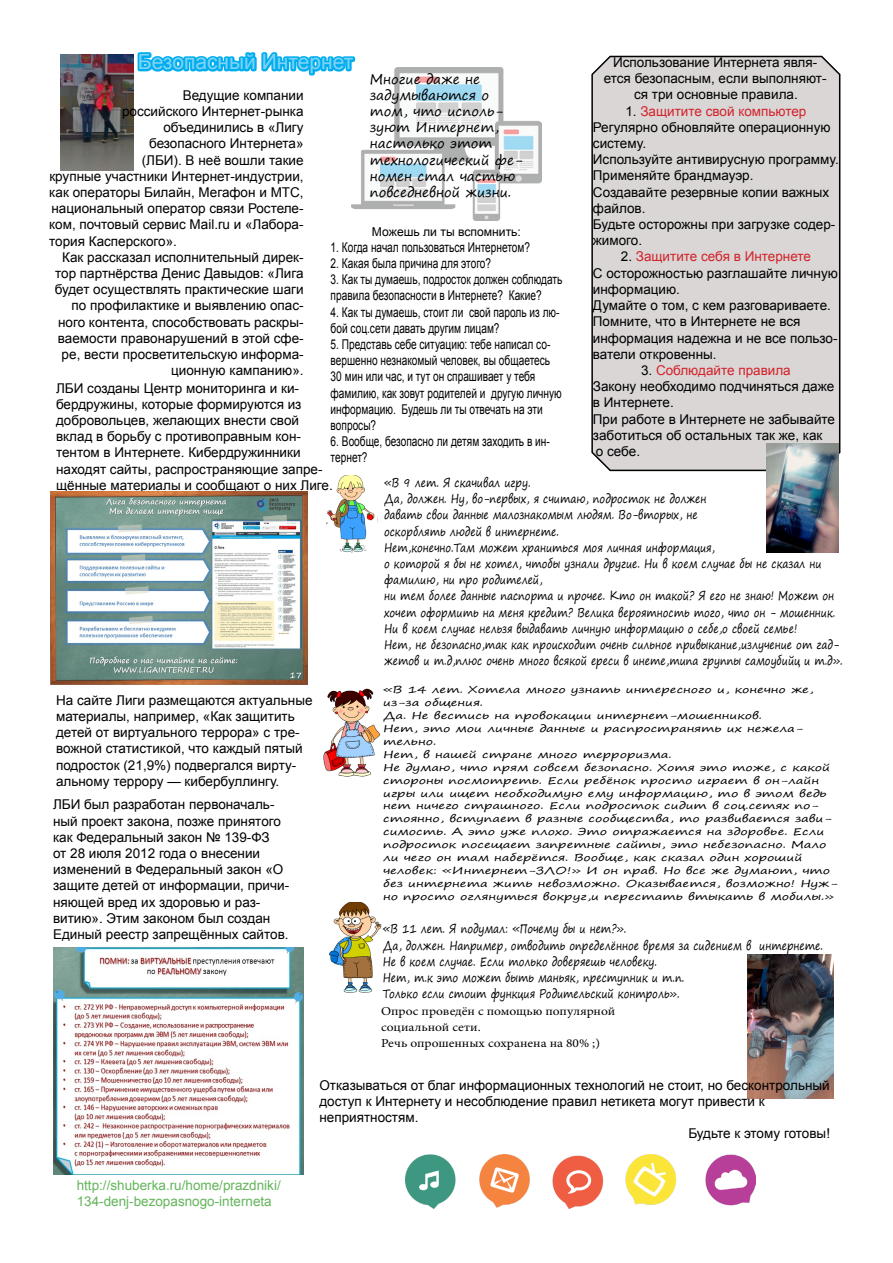
<style>
.page{position:relative;width:893px;height:1263px;background:#fff}
.page>*{position:absolute;margin:0;border:0;box-sizing:border-box;transform-origin:0 0}
.t1{font:21px "Arial";color:#7ed3f7}
.t2{font:13.5px/16.2px "Arial";color:#000}
.t3{font:13.5px/16.2px "Arial";color:#000;scale:.75 1}
.t4{font:13.5px/16.2px "Segoe Print";color:#000}
.t5{font:13.5px/16.2px "Arial";color:#64b55b}
.t6{font:12.15px/16.2px "Segoe Print";color:#000;scale:.83 1}
.t7{font:12.15px/16.2px "Minion Pro";color:#000;scale:1.11 1}
.t8{font:12.15px "Arial";color:#000}
.t9{font:9.75px/12.9px "Segoe Print";color:#000;scale:1.34 1}
.s1{color:#d2232a}
</style>
<div class="page">
<img style="left:326px;top:475px;width:52px;height:78px">
<img style="left:329px;top:902px;width:52px;height:91px">
<img style="left:60px;top:54px;width:73px;height:117px">
<img style="left:747px;top:954px;width:86px;height:144px">
<svg style="left:591px;top:55px;width:250px;height:417px"></svg>
<img style="left:767px;top:444px;width:72px;height:109px">
<img style="left:323px;top:688px;width:58px;height:88px">
<img style="left:351px;top:67px;width:190px;height:154px">
<svg style="left:137px;top:52px;width:220px;height:29px"></svg>
<img style="left:50px;top:492px;width:258px;height:193px">
<img style="left:54px;top:948px;width:249px;height:226px">
<img style="left:405px;top:1154px;width:351px;height:55px">
<h1 class="t1" style="left:138px;top:47px;width:217px">Безопасный Интернет</h1>
<p class="t2" style="left:183px;top:87px;width:122px">Ведущие компании</p>
<p class="t2" style="left:122px;top:103px;width:183px">российского Интернет-рынка</p>
<p class="t2" style="left:163px;top:119px;width:142px">объединились в «Лигу</p>
<p class="t2" style="left:149px;top:136px;width:156px">безопасного Интернета»</p>
<p class="t2" style="left:142px;top:152px;width:163px">(ЛБИ). В неё вошли такие</p>
<p class="t2" style="left:49px;top:168px;width:256px">крупные участники Интернет-индустрии,</p>
<p class="t2" style="left:49px;top:184px;width:256px">как операторы Билайн, Мегафон и МТС,</p>
<p class="t2" style="left:52px;top:200px;width:254px">национальный оператор связи Ростеле-</p>
<p class="t2" style="left:49px;top:217px;width:256px">ком, почтовый сервис Mail.ru и «Лабора-</p>
<p class="t2" style="left:49px;top:233px;width:129px">тория Касперского».</p>
<p class="t2" style="left:62px;top:249px;width:243px">Как рассказал исполнительный дирек-</p>
<p class="t2" style="left:55px;top:265px;width:250px">тор партнёрства Денис Давыдов: «Лига</p>
<p class="t2" style="left:55px;top:281px;width:250px">будет осуществлять практические шаги</p>
<p class="t2" style="left:71px;top:298px;width:234px">по профилактике и выявлению опас-</p>
<p class="t2" style="left:58px;top:314px;width:247px">ного контента, способствовать раскры-</p>
<p class="t2" style="left:58px;top:330px;width:247px">ваемости правонарушений в этой сфе-</p>
<p class="t2" style="left:62px;top:346px;width:243px">ре, вести просветительскую информа-</p>
<p class="t2" style="left:171px;top:362px;width:134px">ционную кампанию».</p>
<p class="t2" style="left:56px;top:380px;width:244px">ЛБИ созданы Центр мониторинга и ки-</p>
<p class="t2" style="left:56px;top:396px;width:247px">бердружины, которые формируются из</p>
<p class="t2" style="left:56px;top:412px;width:244px">добровольцев, желающих внести свой</p>
<p class="t2" style="left:56px;top:428px;width:246px">вклад в борьбу с противоправным кон-</p>
<p class="t2" style="left:56px;top:444px;width:246px">тентом в Интернете. Кибердружинники</p>
<p class="t2" style="left:56px;top:461px;width:268px">находят сайты, распространяющие запре-</p>
<p class="t2" style="left:56px;top:477px;width:278px">щённые материалы и сообщают о них Лиге.</p>
<p class="t2" style="left:604px;top:54px;width:224px;text-align:center">Использование Интернета явля&shy;ется безопасным, если выполняют&shy;ся три основные правила.</p>
<p class="t2" style="left:593px;top:103px;width:247px;text-indent:33px">1. <span class="s1">Защитите свой компьютер<br></span>Регулярно обновляйте операционную систему.<br>Используйте антивирусную программу.<br>Применяйте брандмауэр.<br>Создавайте резервные копии важных файлов.<br>Будьте осторожны при загрузке содер&shy;жимого.</p>
<p class="t2" style="left:593px;top:249px;width:247px;text-indent:28px">2. <span class="s1">Защитите себя в Интернете<br></span>С осторожностью разглашайте личную информацию.<br>Думайте о том, с кем разговариваете.<br>Помните, что в Интернете не вся информация надежна и не все пользо&shy;ватели откровенны.</p>
<p class="t2" style="left:593px;top:362px;width:244px;text-indent:48px">3. <span class="s1">Соблюдайте правила<br></span>Закону необходимо подчиняться даже в Интернете.<br>При работе в Интернете не забывайте заботиться об остальных так же, как<br>о себе.</p>
<p class="t4" style="left:370px;top:70px;width:155px">Многие даже не задумываются о том, что исполь&shy;зуют Интернет, настолько этот технологический фе&shy;номен стал частью повседневной жизни.</p>
<p class="t8" style="left:372px;top:223px;width:151px">Можешь ли ты вспомнить:</p>
<p class="t3" style="left:331px;top:239px;width:267px">1. Когда начал пользоваться Интернетом?</p>
<p class="t3" style="left:331px;top:255px;width:215px">2. Какая была причина для этого?</p>
<p class="t3" style="left:331px;top:271px;width:310px">3. Как ты думаешь, подросток должен соблюдать правила безопасности в Интернете? Какие?</p>
<p class="t3" style="left:331px;top:304px;width:307px">4. Как ты думаешь, стоит ли свой пароль из лю&shy;бой соц.сети давать другим лицам?</p>
<p class="t3" style="left:331px;top:336px;width:310px">5. Представь себе ситуацию: тебе написал со&shy;вершенно незнакомый человек, вы общаетесь 30 мин или час, и тут он спрашивает у тебя фамилию, как зовут родителей и другую личную информацию. Будешь ли ты отвечать на эти вопросы?</p>
<p class="t3" style="left:331px;top:433px;width:294px">6. Вообще, безопасно ли детям заходить в ин&shy;тернет?</p>
<p class="t6" style="left:384px;top:474px;width:554px">«В 9 лет. Я скачивал игру.<br>Да, должен. Ну, во-первых, я считаю, подросток не должен<br>давать свои данные малознакомым людям. Во-вторых, не<br>оскорблять людей в интернете.<br>Нет,конечно.Там может храниться моя личная информация,<br>о которой я бы не хотел, чтобы узнали другие. Ни в коем случае бы не сказал ни фамилию, ни про родителей,<br>ни тем более данные паспорта и прочее. Кто он такой? Я его не знаю! Может он хочет оформить на меня кредит? Велика вероятность того, что он - мошенник.<br>Ни в коем случае нельзя выдавать личную информацию о себе,о своей семье!<br>Нет, не безопасно,так как происходит очень сильное привыкание,излучение от гад&shy;жетов и т.д,плюс очень много всякой ереси в инете,типа группы самоубийц и т.д».</p>
<p class="t2" style="left:56px;top:692px;width:258px">На сайте Лиги размещаются актуальные материалы, например, «Как защитить детей от виртуального террора» с тре&shy;вожной статистикой, что каждый пятый подросток (21,9%) подвергался вирту&shy;альному террору — кибербуллингу.</p>
<p class="t2" style="left:53px;top:796px;width:238px">ЛБИ был разработан первоначаль&shy;ный проект закона, позже принятого как Федеральный закон № 139-ФЗ<br>от 28 июля 2012 года о внесении изменений в Федеральный закон «О защите детей от информации, причи&shy;няющей вред их здоровью и раз&shy;витию». Этим законом был создан<br>Единый реестр запрещённых сайтов.</p>
<p class="t9" style="left:383px;top:683px;width:341px">«В 14 лет. Хотела много узнать интересного и, конечно же, из-за общения.<br>Да. Не вестись на провокации интернет-мошенников.<br>Нет, это мои личные данные и распространять их нежела&shy;тельно.<br>Нет, в нашей стране много терроризма.<br>Не думаю, что прям совсем безопасно. Хотя это тоже, с какой стороны посмотреть. Если ребёнок просто играет в он-лайн игры или ищет необходимую ему информацию, то в этом ведь нет ничего страшного. Если подросток сидит в соц.сетях по&shy;стоянно, вступает в разные сообщества, то развивается зави&shy;симость. А это уже плохо. Это отражается на здоровье. Если подросток посещает запретные сайты, это небезопасно. Мало ли чего он там наберётся. Вообще, как сказал один хороший человек: «Интернет-ЗЛО!» И он прав. Но все же думают, что без интернета жить невозможно. Оказывается, возможно! Нуж&shy;но просто оглянуться вокруг,и перестать втыкать в мобилы.»</p>
<p class="t6" style="left:383px;top:921px;width:532px">«В 11 лет. Я подумал: «Почему бы и нет?».<br>Да, должен. Например, отводить определённое время за сидением в интернете.<br>Не в коем случае. Если только доверяешь человеку.<br>Нет, т.к это может быть маньяк, преступник и т.п.<br>Только если стоит функция Родительский контроль».</p>
<p class="t7" style="left:381px;top:1003px;width:212px">Опрос проведён с помощью популярной социальной сети.<br>Речь опрошенных сохранена на 80% ;)</p>
<p class="t5" style="left:77px;top:1177px;width:206px">http://shuberka.ru/home/prazdniki/<br>134-denj-bezopasnogo-interneta</p>
<p class="t2" style="left:319px;top:1076px;width:512px">Отказываться от благ информационных технологий не стоит, но бесконтрольный</p>
<p class="t2" style="left:319px;top:1093px;width:447px">доступ к Интернету и несоблюдение правил нетикета могут привести к</p>
<p class="t2" style="left:319px;top:1109px;width:101px">неприятностям.</p>
<p class="t2" style="left:688px;top:1125px;width:143px">Будьте к этому готовы!</p>
</div>
